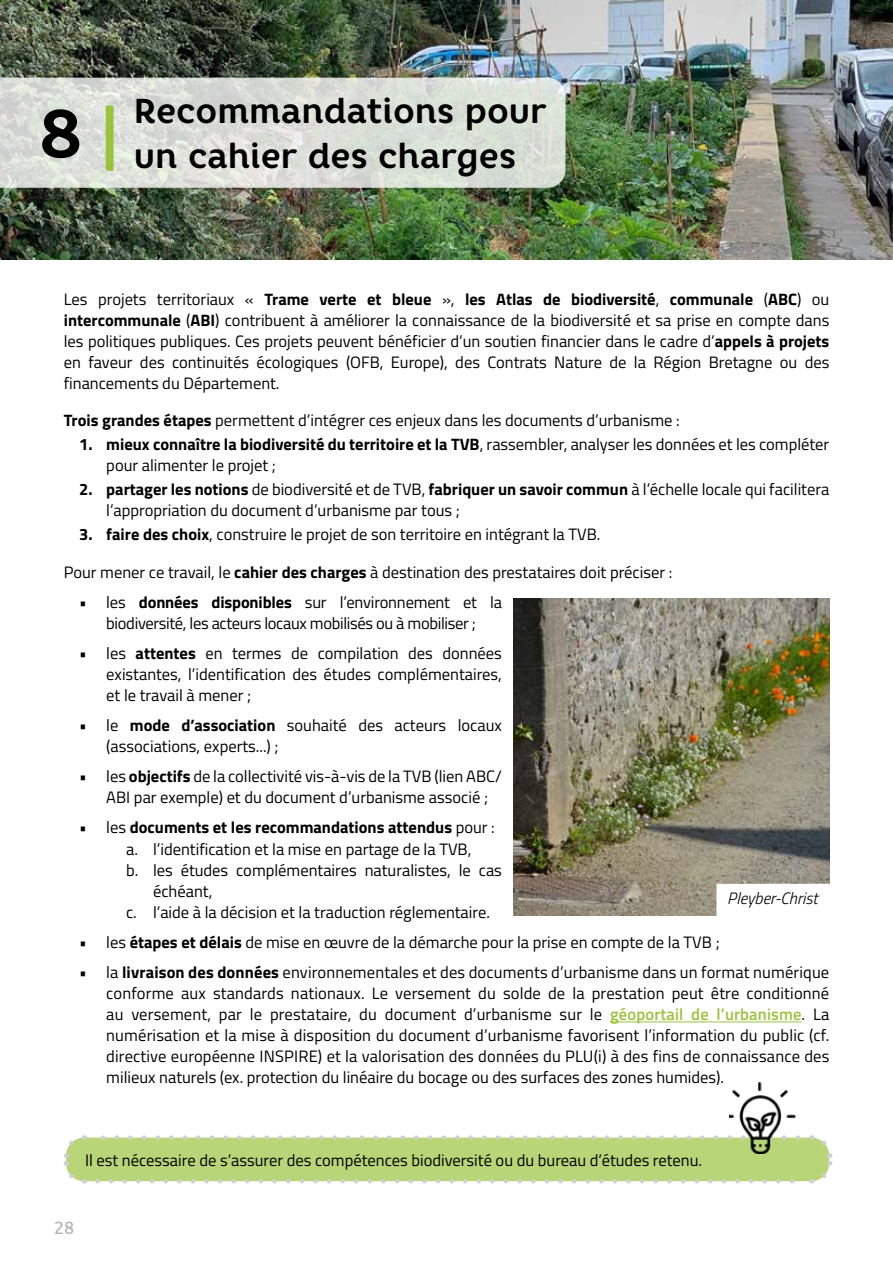
<style>
.page{position:relative;width:893px;height:1263px;background:#fff}
.page>*{position:absolute;margin:0;border:0;box-sizing:border-box;transform-origin:0 0}
.t1{font:700 67.5px "Core Rhino 65";color:#000}
.t2{font:700 34.5px/45px "Core Rhino 65";color:#000}
.t3{font:18px "Ubuntu";color:#b3b2b2}
.t4{font:16.5px/21px "Titillium Web";color:#000}
.t5{font:16.5px/21px "Titillium Web";letter-spacing:-.02em;color:#000;text-align:center}
.t6{font:italic 300 16.5px "Titillium Web";color:#000}
.s1{color:#9ac33c}
.s2{font-weight:700}
.s3{font-weight:600;color:#9ac33c}
</style>
<div class="page">
<img style="left:0;top:0;width:893px;height:259px">
<hr style="left:610px;top:1022px;width:192px;height:1px;background:#9ac33c">
<div style="left:66px;top:1137px;width:763px;height:44px;background:#b8d577;border-radius:18px"></div>
<svg style="left:97px;top:1179px;width:707px;height:4px"></svg>
<svg style="left:91px;top:1135px;width:707px;height:5px"></svg>
<svg style="left:811px;top:1135px;width:22px;height:48px"></svg>
<svg style="left:64px;top:1135px;width:21px;height:49px"></svg>
<img style="left:730px;top:1082px;width:65px;height:71px">
<img style="left:513px;top:598px;width:317px;height:318px">
<div style="left:717px;top:884px;width:114px;height:33px;background:#fff"></div>
<svg style="left:0;top:78px;width:566px;height:110px;background:#daded8"></svg>
<svg style="left:892px;top:79px;width:1px;height:110px"></svg>
<h1 class="t1" style="left:38px;top:90px;width:84px">8 <span class="s1">|</span></h1>
<h2 class="t2" style="left:134px;top:88px;width:414px">Recommandations pour un cahier des charges</h2>
<p class="t4" style="left:64px;top:288px;width:767px;text-align:justify">Les projets territoriaux « <span class="s2">Trame verte et bleue</span> », <span class="s2">les Atlas de biodiversité</span>, <span class="s2">communale</span> (<span class="s2">ABC</span>) ou <span class="s2">intercommunale</span> (<span class="s2">ABI</span>) contribuent à améliorer la connaissance de la biodiversité et sa prise en compte dans les politiques publiques. Ces projets peuvent bénéficier d’un soutien financier dans le cadre d’<span class="s2">appels à projets </span>en faveur des continuités écologiques (OFB, Europe), des Contrats Nature de la Région Bretagne ou des financements du Département.</p>
<p class="t4" style="left:64px;top:409px;width:617px"><span class="s2">Trois grandes étapes</span> permettent d’intégrer ces enjeux dans les documents d’urbanisme :</p>
<p class="t4" style="left:106px;top:433px;width:724px;text-indent:-27px"><span class="s2">1. mieux connaître la biodiversité du territoire et la TVB</span>, rassembler, analyser les données et les compléter pour alimenter le projet ;</p>
<p class="t4" style="left:106px;top:478px;width:725px;text-indent:-27px"><span class="s2">2. partager les notions</span> de biodiversité et de TVB, <span class="s2">fabriquer un savoir commun</span> à l’échelle locale qui facilitera l’appropriation du document d’urbanisme par tous ;</p>
<p class="t4" style="left:79px;top:523px;width:523px"><span class="s2">3. faire des choix</span>, construire le projet de son territoire en intégrant la TVB.</p>
<p class="t4" style="left:64px;top:561px;width:610px">Pour mener ce travail, le <span class="s2">cahier des charges</span> à destination des prestataires doit préciser :</p>
<p class="t5" style="left:79px;top:591px;width:424px">• les <span class="s2">données disponibles</span> sur l’environnement et la biodiversité, les acteurs locaux mobilisés ou à mobiliser ;</p>
<p class="t4" style="left:106px;top:642px;width:397px;text-align:justify;text-indent:-27px">• les <span class="s2">attentes</span> en termes de compilation des données existantes, l’identification des études complémentaires, et le travail à mener ;</p>
<p class="t4" style="left:106px;top:714px;width:397px;text-indent:-27px">• le <span class="s2">mode d’association</span> souhaité des acteurs locaux (associations, experts...) ;</p>
<p class="t4" style="left:106px;top:765px;width:397px;text-indent:-27px">• les <span class="s2">objectifs</span> de la collectivité vis-à-vis de la TVB (lien ABC/<br>ABI par exemple) et du document d’urbanisme associé ;</p>
<p class="t4" style="left:126px;top:815px;width:370px;line-height:22.5px;text-indent:-47px">• les <span class="s2">documents et les recommandations attendus</span> pour : a. l’identification et la mise en partage de la TVB,</p>
<p class="t4" style="left:126px;top:859px;width:377px">b. les études complémentaires naturalistes, le cas</p>
<p class="t4" style="left:153px;top:880px;width:61px">échéant,</p>
<p class="t4" style="left:126px;top:901px;width:365px">c. l’aide à la décision et la traduction réglementaire.</p>
<p class="t4" style="left:79px;top:931px;width:642px">• les <span class="s2">étapes et délais</span> de mise en œuvre de la démarche pour la prise en compte de la TVB ;</p>
<p class="t4" style="left:106px;top:961px;width:725px;text-align:justify;text-indent:-27px">• la <span class="s2">livraison des données</span> environnementales et des documents d’urbanisme dans un format numérique conforme aux standards nationaux. Le versement du solde de la prestation peut être conditionné au versement, par le prestataire, du document d’urbanisme sur le <span class="s3">géoportail de l’urbanisme</span>. La numérisation et la mise à disposition du document d’urbanisme favorisent l’information du public (cf. directive européenne INSPIRE) et la valorisation des données du PLU(i) à des fins de connaissance des milieux naturels (ex. protection du linéaire du bocage ou des surfaces des zones humides).</p>
<p class="t6" style="left:727px;top:886px;width:92px">Pleyber-Christ</p>
<p class="t4" style="left:85px;top:1148px;width:619px">Il est nécessaire de s’assurer des compétences biodiversité ou du bureau d’études retenu.</p>
<p class="t3" style="left:54px;top:1217px;width:22px">28</p>
</div>
